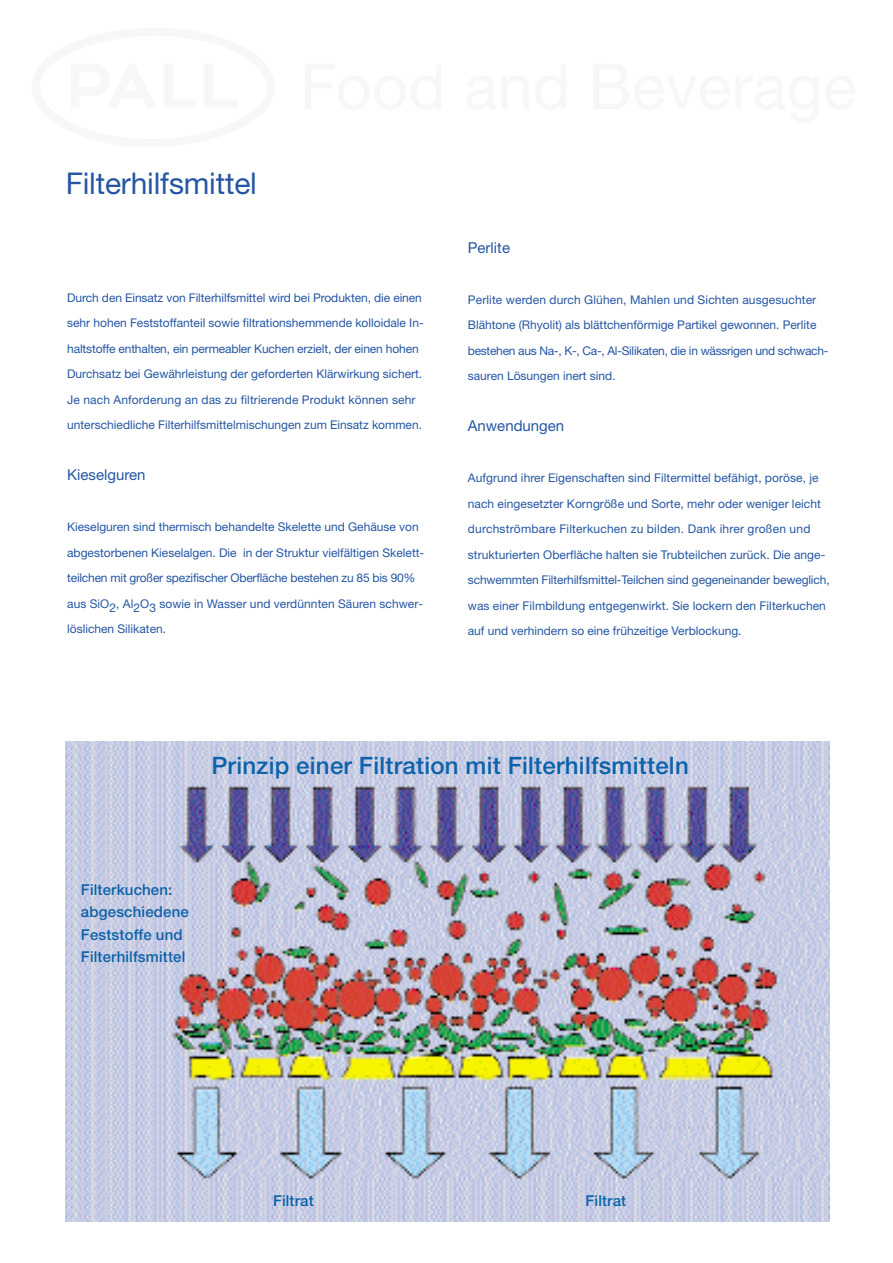
<style>
.page{position:relative;width:893px;height:1263px;background:#fff}
.page>*{position:absolute;margin:0;border:0;box-sizing:border-box;transform-origin:0 0}
.t1{font:30px "Helvetica Neue";letter-spacing:-.005em;color:#2556a3}
.t2{font:500 24px "Helvetica Neue";letter-spacing:.01em;color:#0d62a9}
.t3{font:500 15px/22.5px "Helvetica Neue";letter-spacing:.01em;color:#0d62a9}
.t4{font:15px "Helvetica Neue";color:#2556a3}
.t5{font:12px/25.5px "Helvetica Neue";color:#2556a3}
</style>
<div class="page">
<img style="left:66px;top:741px;width:763px;height:480px">
<h1 class="t1" style="left:66px;top:173px;width:193px">Filterhilfsmittel</h1>
<p class="t5" style="left:67px;top:286px;width:358px">Durch den Einsatz von Filterhilfsmittel wird bei Produkten, die einen sehr hohen Feststoffanteil sowie filtrationshemmende kolloidale In&shy;haltstoffe enthalten, ein permeabler Kuchen erzielt, der einen hohen Durchsatz bei Gewährleistung der geforderten Klärwirkung sichert.<br>Je nach Anforderung an das zu filtrierende Produkt können sehr unterschiedliche Filterhilfsmittelmischungen zum Einsatz kommen.</p>
<p class="t4" style="left:67px;top:470px;width:80px">Kieselguren</p>
<p class="t5" style="left:67px;top:515px;width:358px">Kieselguren sind thermisch behandelte Skelette und Gehäuse von abgestorbenen Kieselalgen. Die in der Struktur vielfältigen Skelett&shy;teilchen mit großer spezifischer Oberfläche bestehen zu 85 bis 90% aus SiO2, Al2O3 sowie in Wasser und verdünnten Säuren schwer&shy;löslichen Silikaten.</p>
<p class="t4" style="left:468px;top:242px;width:44px">Perlite</p>
<p class="t5" style="left:468px;top:288px;width:362px">Perlite werden durch Glühen, Mahlen und Sichten ausgesuchter Blähtone (Rhyolit) als blättchenförmige Partikel gewonnen. Perlite bestehen aus Na-, K-, Ca-, Al-Silikaten, die in wässrigen und schwach&shy;sauren Lösungen inert sind.</p>
<p class="t4" style="left:468px;top:421px;width:98px">Anwendungen</p>
<p class="t5" style="left:468px;top:467px;width:363px">Aufgrund ihrer Eigenschaften sind Filtermittel befähigt, poröse, je nach eingesetzter Korngröße und Sorte, mehr oder weniger leicht durchströmbare Filterkuchen zu bilden. Dank ihrer großen und strukturierten Oberfläche halten sie Trubteilchen zurück. Die ange&shy;schwemmten Filterhilfsmittel-Teilchen sind gegeneinander beweglich, was einer Filmbildung entgegenwirkt. Sie lockern den Filterkuchen auf und verhindern so eine frühzeitige Verblockung.</p>
<h2 class="t2" style="left:211px;top:756px;width:479px">Prinzip einer Filtration mit Filterhilfsmitteln</h2>
<p class="t3" style="left:81px;top:880px;width:109px">Filterkuchen: abgeschiedene<br>Feststoffe und<br>Filterhilfsmittel</p>
<p class="t3" style="left:273px;top:1191px;width:42px">Filtrat</p>
<p class="t3" style="left:585px;top:1191px;width:42px">Filtrat</p>
</div>
